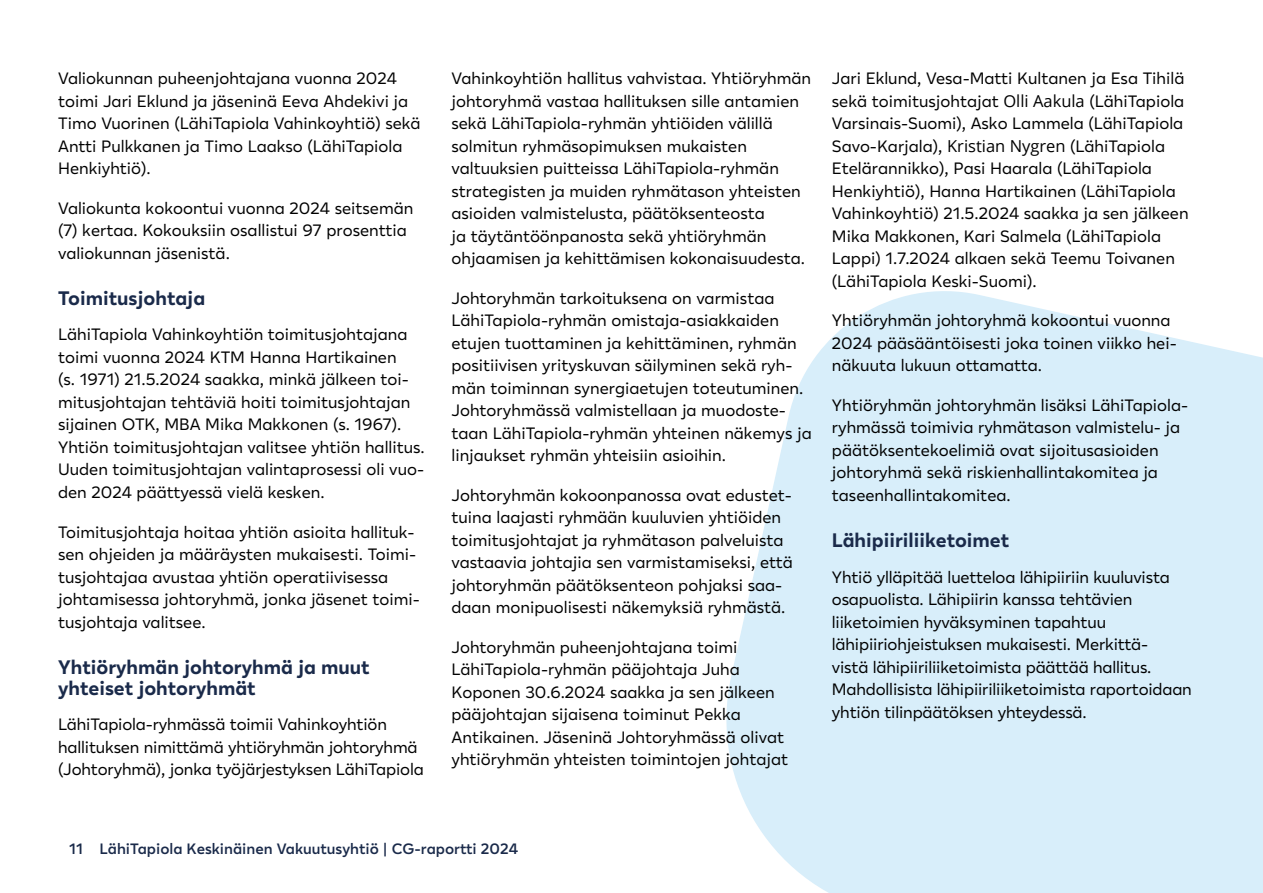
<style>
.page{position:relative;width:1263px;height:893px;background:#fff}
.page>*{position:absolute;margin:0;border:0;box-sizing:border-box;transform-origin:0 0}
.H3_väliotsikko{font:700 19.5px/21px "Lahi Tapiola Sans";color:#1a2a4a}
.leipis{font:16.5px/22.5px "Lahi Tapiola Sans";color:#000}
.t1{font:600 15px "Lahi Tapiola Sans";color:#1a2a4a}
.s1{font-family:"Open Sans"}
</style>
<div class="page">
<svg style="left:726px;top:291px;width:537px;height:602px;background:#dceffa"></svg>
<p class="leipis" style="left:58px;top:66px;width:364px">Valiokunnan puheenjohtajana vuonna 2024 toimi Jari Eklund ja jäseninä Eeva Ahdekivi ja Timo Vuorinen (LähiTapiola Vahinkoyhtiö) sekä Antti Pulkkanen ja Timo Laakso (LähiTapiola Henkiyhtiö).</p>
<p class="leipis" style="left:58px;top:196px;width:357px">Valiokunta kokoontui vuonna 2024 seitsemän (7) kertaa. Kokouksiin osallistui 97 prosenttia valiokunnan jäsenistä.</p>
<h3 class="H3_väliotsikko" style="left:58px;top:287px;width:149px">Toimitusjohtaja</h3>
<p class="leipis" style="left:58px;top:322px;width:368px">LähiTapiola Vahinkoyhtiön toimitusjohtajana toimi vuonna 2024 KTM Hanna Hartikainen<br>(s. 1971) 21.5.2024 saakka, minkä jälkeen toi&shy;mitusjohtajan tehtäviä hoiti toimitusjohtajan sijainen OTK, MBA Mika Makkonen (s. 1967).<br>Yhtiön toimitusjohtajan valitsee yhtiön hallitus.<br>Uuden toimitusjohtajan valintaprosessi oli vuo&shy;den 2024 päättyessä vielä kesken.</p>
<p class="leipis" style="left:58px;top:519px;width:363px">Toimitusjohtaja hoitaa yhtiön asioita hallituk&shy;sen ohjeiden ja määräysten mukaisesti. Toimi&shy;tusjohtajaa avustaa yhtiön operatiivisessa johtamisessa johtoryhmä, jonka jäsenet toimi&shy;tusjohtaja valitsee.</p>
<h3 class="H3_väliotsikko" style="left:58px;top:656px;width:313px">Yhtiöryhmän johtoryhmä ja muut yhteiset johtoryhmät</h3>
<p class="leipis" style="left:58px;top:712px;width:367px">LähiTapiola-ryhmässä toimii Vahinkoyhtiön hallituksen nimittämä yhtiöryhmän johtoryhmä (Johtoryhmä), jonka työjärjestyksen LähiTapiola</p>
<p class="leipis" style="left:451px;top:66px;width:361px">Vahinkoyhtiön hallitus vahvistaa. Yhtiöryhmän johtoryhmä vastaa hallituksen sille antamien sekä LähiTapiola-ryhmän yhtiöiden välillä solmitun ryhmäsopimuksen mukaisten valtuuksien puitteissa LähiTapiola-ryhmän strategisten ja muiden ryhmätason yhteisten asioiden valmistelusta, päätöksenteosta<br>ja täytäntöönpanosta sekä yhtiöryhmän ohjaamisen ja kehittämisen kokonaisuudesta.</p>
<p class="leipis" style="left:451px;top:286px;width:362px">Johtoryhmän tarkoituksena on varmistaa LähiTapiola-ryhmän omistaja-asiakkaiden etujen tuottaminen ja kehittäminen, ryhmän positiivisen yrityskuvan säilyminen sekä ryh&shy;män toiminnan synergiaetujen toteutuminen.<br>Johtoryhmässä valmistellaan ja muodoste&shy;taan LähiTapiola-ryhmän yhteinen näkemys ja linjaukset ryhmän yhteisiin asioihin.</p>
<p class="leipis" style="left:451px;top:483px;width:343px">Johtoryhmän kokoonpanossa ovat edustet&shy;tuina laajasti ryhmään kuuluvien yhtiöiden toimitusjohtajat ja ryhmätason palveluista vastaavia johtajia sen varmistamiseksi, että johtoryhmän päätöksenteon pohjaksi saa&shy;daan monipuolisesti näkemyksiä ryhmästä.</p>
<p class="leipis" style="left:451px;top:635px;width:338px">Johtoryhmän puheenjohtajana toimi LähiTapiola-ryhmän pääjohtaja Juha Koponen 30.6.2024 saakka ja sen jälkeen pääjohtajan sijaisena toiminut Pekka Antikainen. Jäseninä Johtoryhmässä olivat yhtiöryhmän yhteisten toimintojen johtajat</p>
<p class="leipis" style="left:832px;top:66px;width:358px">Jari Eklund, Vesa-Matti Kultanen ja Esa Tihilä sekä toimitusjohtajat <span class="s1">Olli Aakula</span> (LähiTapiola Varsinais-Suomi), Asko Lammela (LähiTapiola Savo-Karjala), <span class="s1">Kristian Nygren</span> (LähiTapiola Etelärannikko), Pasi Haarala (LähiTapiola Henkiyhtiö), Hanna Hartikainen (LähiTapiola Vahinkoyhtiö) 21.5.2024 saakka ja sen jälkeen Mika Makkonen, Kari Salmela (LähiTapiola Lappi) 1.7.2024 alkaen sekä Teemu Toivanen (LähiTapiola Keski-Suomi).</p>
<p class="leipis" style="left:832px;top:308px;width:346px">Yhtiöryhmän johtoryhmä kokoontui vuonna<br>2024 pääsääntöisesti joka toinen viikko hei&shy;näkuuta lukuun ottamatta.</p>
<p class="leipis" style="left:832px;top:393px;width:358px">Yhtiöryhmän johtoryhmän lisäksi LähiTapiola&shy;ryhmässä toimivia ryhmätason valmistelu- ja päätöksentekoelimiä ovat sijoitusasioiden johtoryhmä sekä riskienhallintakomitea ja taseenhallintakomitea.</p>
<h3 class="H3_väliotsikko" style="left:832px;top:529px;width:179px">Lähipiiriliiketoimet</h3>
<p class="leipis" style="left:832px;top:564px;width:361px">Yhtiö ylläpitää luetteloa lähipiiriin kuuluvista osapuolista. Lähipiirin kanssa tehtävien liiketoimien hyväksyminen tapahtuu lähipiiriohjeistuksen mukaisesti. Merkittä-<br>vistä lähipiiriliiketoimista päättää hallitus.<br>Mahdollisista lähipiiriliiketoimista raportoidaan yhtiön tilinpäätöksen yhteydessä.</p>
<p class="t1" style="left:69px;top:837px;width:451px">11 LähiTapiola Keskinäinen Vakuutusyhtiö | CG-raportti 2024</p>
</div>
